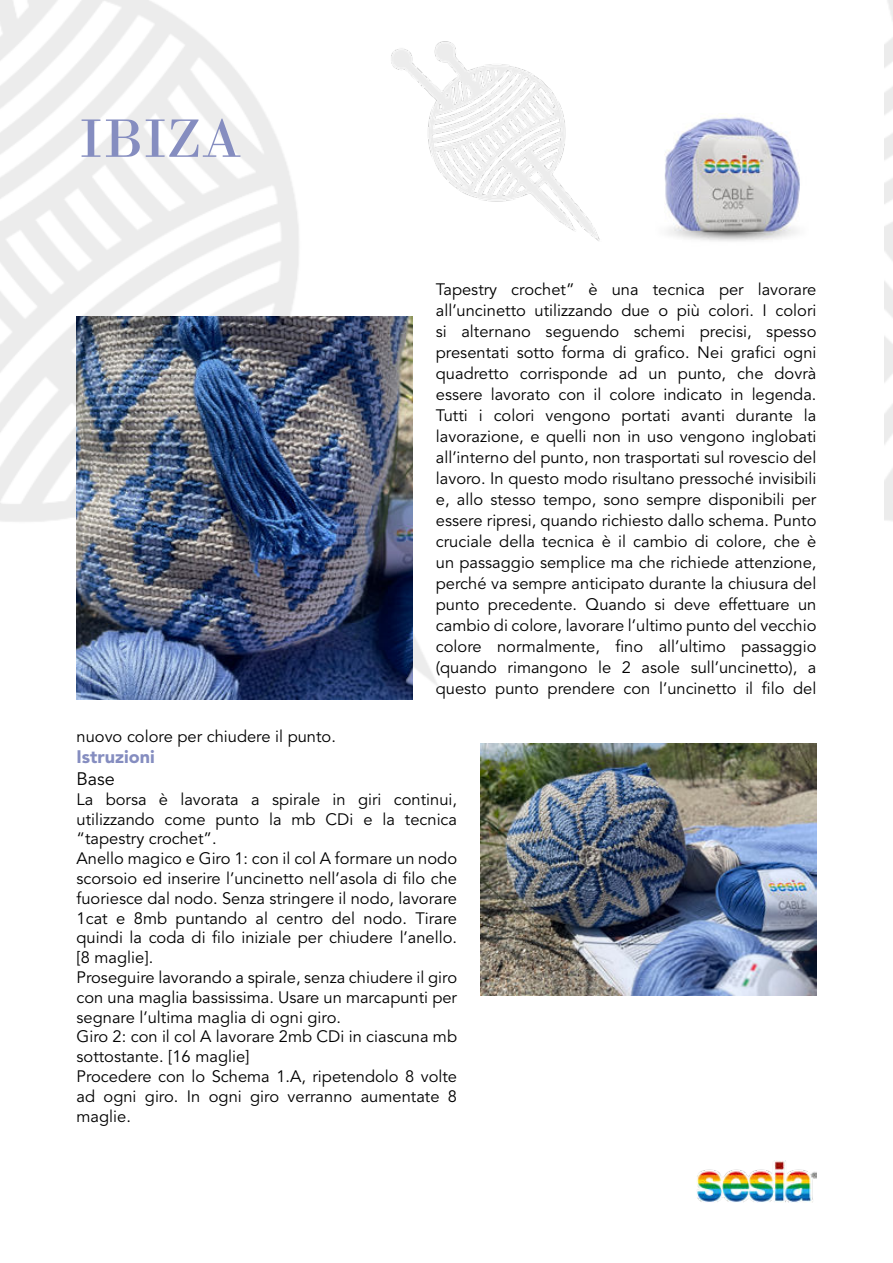
<style>
.page{position:relative;width:893px;height:1263px;background:#fff}
.page>*{position:absolute;margin:0;border:0;box-sizing:border-box;transform-origin:0 0}
.t1{font:57px "Bodoni";color:#858dc0}
.t2{font:900 18px "Avenir LT Std";color:#858dc0}
.t3{font:18px "Avenir LT Std";color:#000}
.t4{font:16.5px/21px "Avenir LT Std";color:#000;text-align:justify}
</style>
<div class="page">
<img style="left:480px;top:744px;width:336px;height:251px">
<img style="left:664px;top:117px;width:136px;height:124px">
<img style="left:446px;top:41px;width:154px;height:200px">
<img style="left:0;top:0;width:446px;height:695px">
<img style="left:697px;top:1161px;width:119px;height:41px">
<img style="left:77px;top:317px;width:335px;height:383px">
<h1 class="t1" style="left:79px;top:119px;width:164px">IBIZA</h1>
<p class="t4" style="left:436px;top:280px;width:382px">Tapestry crochet” è una tecnica per lavorare all’uncinetto utilizzando due o più colori. I colori si alternano seguendo schemi precisi, spesso presentati sotto forma di grafico. Nei grafici ogni quadretto corrisponde ad un punto, che dovrà essere lavorato con il colore indicato in legenda.<br>Tutti i colori vengono portati avanti durante la lavorazione, e quelli non in uso vengono inglobati all’interno del punto, non trasportati sul rovescio del lavoro. In questo modo risultano pressoché invisibili e, allo stesso tempo, sono sempre disponibili per essere ripresi, quando richiesto dallo schema. Punto cruciale della tecnica è il cambio di colore, che è un passaggio semplice ma che richiede attenzione, perché va sempre anticipato durante la chiusura del punto precedente. Quando si deve effettuare un cambio di colore, lavorare l’ultimo punto del vecchio colore normalmente, fino all’ultimo passaggio (quando rimangono le 2 asole sull’uncinetto), a questo punto prendere con l’uncinetto il filo del</p>
<p class="t4" style="left:77px;top:726px;width:261px">nuovo colore per chiudere il punto.</p>
<p class="t2" style="left:77px;top:747px;width:80px">Istruzioni</p>
<p class="t3" style="left:77px;top:769px;width:40px">Base</p>
<p class="t4" style="left:77px;top:790px;width:382px;line-height:19.8px;text-align:left">La borsa è lavorata a spirale in giri continui, utilizzando come punto la mb CDi e la tecnica “tapestry crochet”.<br>Anello magico e Giro 1: con il col A formare un nodo scorsoio ed inserire l’uncinetto nell’asola di filo che fuoriesce dal nodo. Senza stringere il nodo, lavorare 1cat e 8mb puntando al centro del nodo. Tirare quindi la coda di filo iniziale per chiudere l’anello. [8 maglie].<br>Proseguire lavorando a spirale, senza chiudere il giro con una maglia bassissima. Usare un marcapunti per segnare l’ultima maglia di ogni giro.<br>Giro 2: con il col A lavorare 2mb CDi in ciascuna mb sottostante. [16 maglie]<br>Procedere con lo Schema 1.A, ripetendolo 8 volte ad ogni giro. In ogni giro verranno aumentate 8 maglie.</p>
</div>
